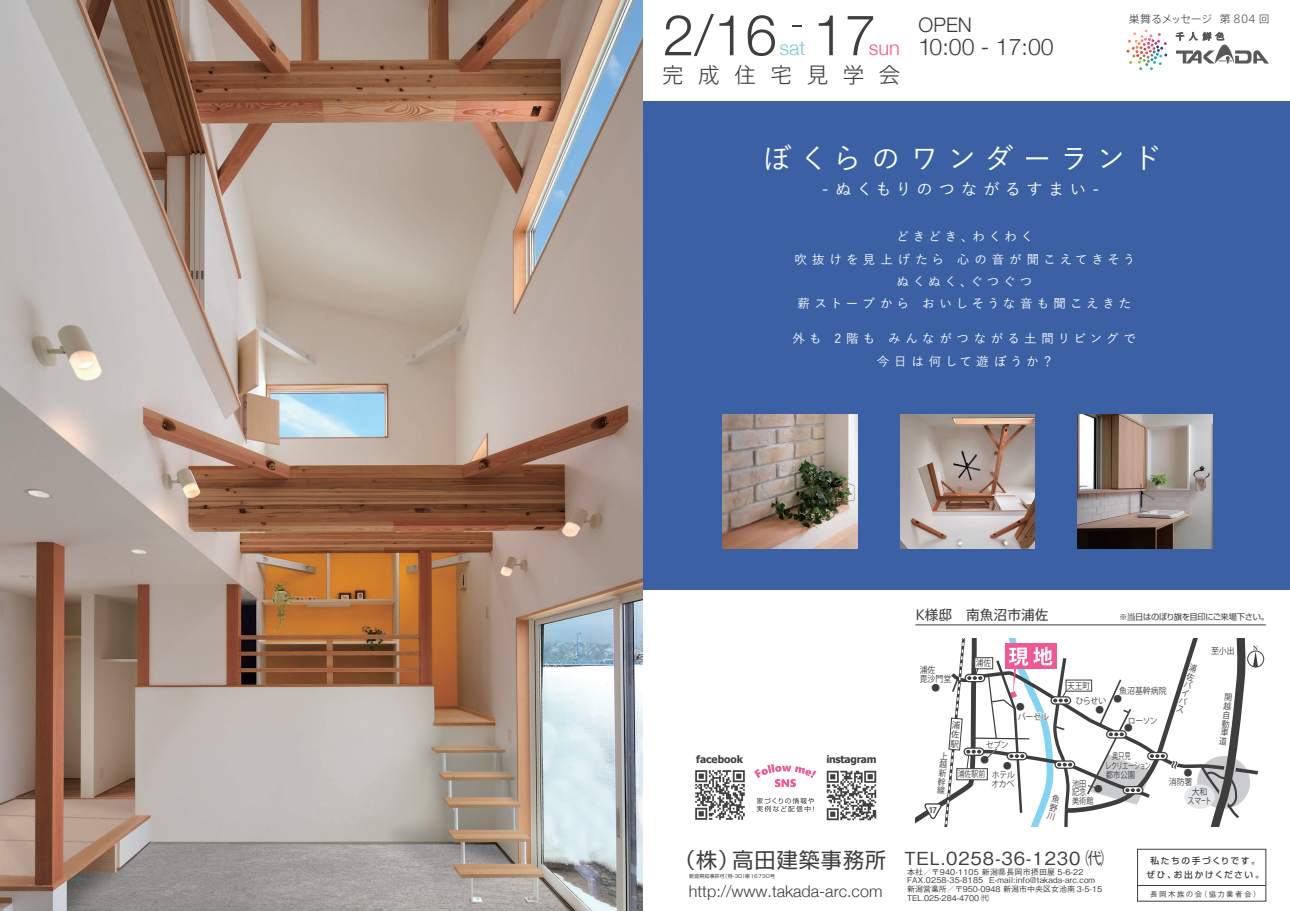
<style>
.page{position:relative;width:1290px;height:911px;background:#fff}
.page>*{position:absolute;margin:0;border:0;box-sizing:border-box;transform-origin:0 0}
.t1{font:300 56.62px "Helvetica Neue";color:#3e3e3f}
.t2{font:500 28.75px "Yu Go";letter-spacing:.29em;color:#fff}
.t3{font:300 23.12px "Helvetica Neue";color:#3e3e3f}
.t4{font:300 21.5px "Axis Std";letter-spacing:.68em;color:#3e3e3f}
.t5{font:21.12px "Shin Go Pro";letter-spacing:.05em;color:#3e3e3f}
.t6{font:300 20px "Helvetica Neue";color:#3e3e3f}
.t7{font:300 20px "Helvetica Neue";color:#80cad1}
.t8{font:500 17.88px "Gothic BBB Pro";letter-spacing:.05em;color:#3e3e3f}
.t9{font:500 16.25px "Yu Go";letter-spacing:.325em;color:#fff}
.t10{font:300 16.12px "Helvetica Neue";color:#3e3e3f}
.t11{font:13.75px "Axis Std";color:#3e3e3f}
.t12{font:500 12.5px/22.4px "Yu Go";letter-spacing:.325em;color:#fff;text-align:center}
.t13{font:500 12.5px/22.4px "Yu Go";letter-spacing:.345em;color:#fff;text-align:center}
.t14{font:300 10.88px "Axis Std";letter-spacing:-.02em;color:#3e3e3f}
.t15{font:700 10.25px "Tahoma";letter-spacing:-.025em;color:#3e3e3f}
.t16{font:700 10.25px "Tahoma";color:#3e3e3f}
.t17{font:8.75px/8.8px "Koz Go Pro";color:#3e3e3f;scale:.9 1}
.t18{font:500 8.75px/13.8px "Shin Go Pro";letter-spacing:.18em;color:#3e3e3f;text-align:center}
.t19{font:8.62px/9.2px "Koz Go Pro";letter-spacing:-.02em;color:#3e3e3f;scale:.73 1}
.t20{font:8.62px/8.6px "Koz Go Pro";letter-spacing:-.02em;color:#3e3e3f;scale:.83 1}
.t21{font:8.62px "Koz Go Pr 6 N";color:#3e3e3f;scale:.9 1}
.t22{font:8.62px "Koz Go Pro";letter-spacing:-.02em;color:#3e3e3f;scale:.9 1}
.t23{font:8.62px "Koz Go Pr 6 N";color:#3e3e3f;scale:.8 1}
.t24{font:8.5px "Koz Go Pro";color:#3e3e3f}
.t25{font:8.25px "Shin Go Pro";letter-spacing:-.04em;color:#3e3e3f}
.t26{font:500 8px/8.8px "Gothic BBB Pro";letter-spacing:.025em;color:#3e3e3f}
.t27{font:700 7.62px "Koz Go Pro";color:#3e3e3f}
.t28{font:500 7.5px "Gothic BBB Pro";letter-spacing:.2em;color:#3e3e3f}
.t29{font:4.88px "Shin Go Pro";letter-spacing:.045em;color:#3e3e3f}
.s1{font-size:20px;color:#f05893}
</style>
<div class="page">
<div style="left:639px;top:101px;width:651px;height:488px;background:#3b61a4"></div>
<img style="left:0;top:0;width:642px;height:911px">
<svg style="left:1126px;top:29px;width:41px;height:41px"></svg>
<svg style="left:1176px;top:31px;width:93px;height:33px"></svg>
<div style="left:1137px;top:848px;width:129px;height:53px;border:1px solid #3e3e3f"></div>
<hr style="left:1137px;top:885px;width:129px;height:1px;background:#3e3e3f">
<hr style="left:915px;top:624px;width:351px;height:1px;background:#3e3e3f">
<div style="left:1247px;top:650px;width:17px;height:17px;border:1px solid #3e3e3f;border-radius:50%"></div>
<img style="left:695px;top:770px;width:50px;height:50px">
<img style="left:826px;top:770px;width:51px;height:51px">
<svg style="left:754px;top:764px;width:62px;height:23px"></svg>
<svg style="left:757px;top:797px;width:57px;height:15px"></svg>
<img style="left:1077px;top:414px;width:135px;height:135px">
<img style="left:900px;top:414px;width:135px;height:135px">
<img style="left:722px;top:414px;width:135px;height:135px">
<svg style="left:915px;top:638px;width:346px;height:188px"></svg>
<h1 class="t1" style="left:663px;top:-11px;width:115px">2/16</h1>
<h1 class="t1" style="left:813px;top:-11px;width:64px">17</h1>
<h3 class="t6" style="left:918px;top:9px;width:55px">OPEN</h3>
<h3 class="t3" style="left:869px;top:28px;width:186px"><span class="s1">sun</span> 10:00 - 17:00</h3>
<h3 class="t4" style="left:662px;top:59px;width:240px">完成住宅見学会</h3>
<h3 class="t7" style="left:779px;top:32px;width:27px">sat</h3>
<h3 class="t14" style="left:1129px;top:11px;width:142px">巣舞るメッセージ 第 804 回</h3>
<h2 class="t2" style="left:763px;top:132px;width:400px">ぼくらのワンダーランド</h2>
<h3 class="t9" style="left:822px;top:173px;width:279px">-ぬくもりのつながるすまい-</h3>
<h3 class="t12" style="left:794px;top:224px;width:342px">どきどき、わくわく<br>吹抜けを見上げたら 心の音が聞こえてきそうぬくぬく、ぐつぐつ<br>薪ストーブから おいしそうな音も聞こえきた</h3>
<h3 class="t13" style="left:792px;top:326px;width:345px">外も 2階も みんながつながる土間リビングで今日は何して遊ぼうか？</h3>
<h3 class="t11" style="left:915px;top:604px;width:135px">K様邸　南魚沼市浦佐</h3>
<p class="t25" style="left:1119px;top:610px;width:151px">※当日はのぼり旗を目印にご来場下さい。</p>
<p class="t17" style="left:920px;top:665px;width:37px;line-height:9.6px">浦佐<br>毘沙門堂</p>
<p class="t24" style="left:931px;top:682px;width:10px">●</p>
<p class="t21" style="left:976px;top:658px;width:19px">浦佐</p>
<p class="t17" style="left:986px;top:740px;width:27px">セブン</p>
<p class="t24" style="left:1016px;top:702px;width:10px">●</p>
<p class="t17" style="left:1018px;top:712px;width:36px">バーゼル</p>
<p class="t17" style="left:940px;top:751px;width:7px;text-align:justify;rotate:5deg">上越新幹線</p>
<p class="t16" style="left:696px;top:752px;width:49px">facebook</p>
<p class="t15" style="left:826px;top:752px;width:52px">instagram</p>
<p class="t24" style="left:980px;top:754px;width:10px">●</p>
<p class="t24" style="left:1003px;top:760px;width:10px">●</p>
<p class="t23" style="left:958px;top:769px;width:36px">浦佐駅前</p>
<p class="t17" style="left:991px;top:770px;width:27px;line-height:9.2px">ホテルオカベ</p>
<p class="t27" style="left:929px;top:804px;width:10px">17</p>
<p class="t21" style="left:1067px;top:681px;width:27px">天王町</p>
<p class="t17" style="left:1076px;top:685px;width:102px;line-height:10.6px;text-indent:43px">魚沼基幹病院ひらせい <sup>●</sup></p>
<p class="t24" style="left:1095px;top:705px;width:10px">●</p>
<p class="t22" style="left:1128px;top:715px;width:35px">ローソン</p>
<p class="t24" style="left:1124px;top:722px;width:10px">●</p>
<p class="t17" style="left:1190px;top:663px;width:6px;text-align:justify;rotate:17deg">浦佐バイパス</p>
<p class="t17" style="left:1211px;top:647px;width:28px">至小出</p>
<p class="t17" style="left:1224px;top:693px;width:7px;text-align:justify;rotate:6deg">関越自動車道</p>
<p class="t19" style="left:1105px;top:752px;width:64px">　奥只見<br>レクリエーション都市公園</p>
<p class="t20" style="left:1072px;top:779px;width:27px">池田記念美術館</p>
<p class="t24" style="left:1094px;top:783px;width:10px">●</p>
<p class="t24" style="left:1184px;top:767px;width:10px">●</p>
<p class="t17" style="left:1169px;top:778px;width:28px">消防署</p>
<p class="t17" style="left:1187px;top:787px;width:28px;line-height:9.2px;text-align:center">大和スマート</p>
<h3 class="t5" style="left:674px;top:842px;width:214px">（株）高田建築事務所</h3>
<p class="t29" style="left:689px;top:872px;width:87px">新潟県知事許可（特-30）第16730号</p>
<h3 class="t10" style="left:689px;top:878px;width:195px">http://www.takada-arc.com</h3>
<h3 class="t8" style="left:904px;top:843px;width:201px">TEL.0258-36-1230 ㈹</h3>
<p class="t18" style="left:1146px;top:852px;width:119px">私たちの手づくりです。ぜひ、お出かけください。</p>
<p class="t28" style="left:1150px;top:888px;width:112px">長岡木族の会（協力業者会）</p>
<p class="t26" style="left:907px;top:866px;width:196px">本社／〒940-1105 新潟県長岡市摂田屋 5-6-22　FAX.0258-35-8185 E-mail:info@takada-arc.com新潟営業所／〒950-0948 新潟市中央区女池南 3-5-15<br>TEL.025-284-4700 ㈹</p>
</div>
